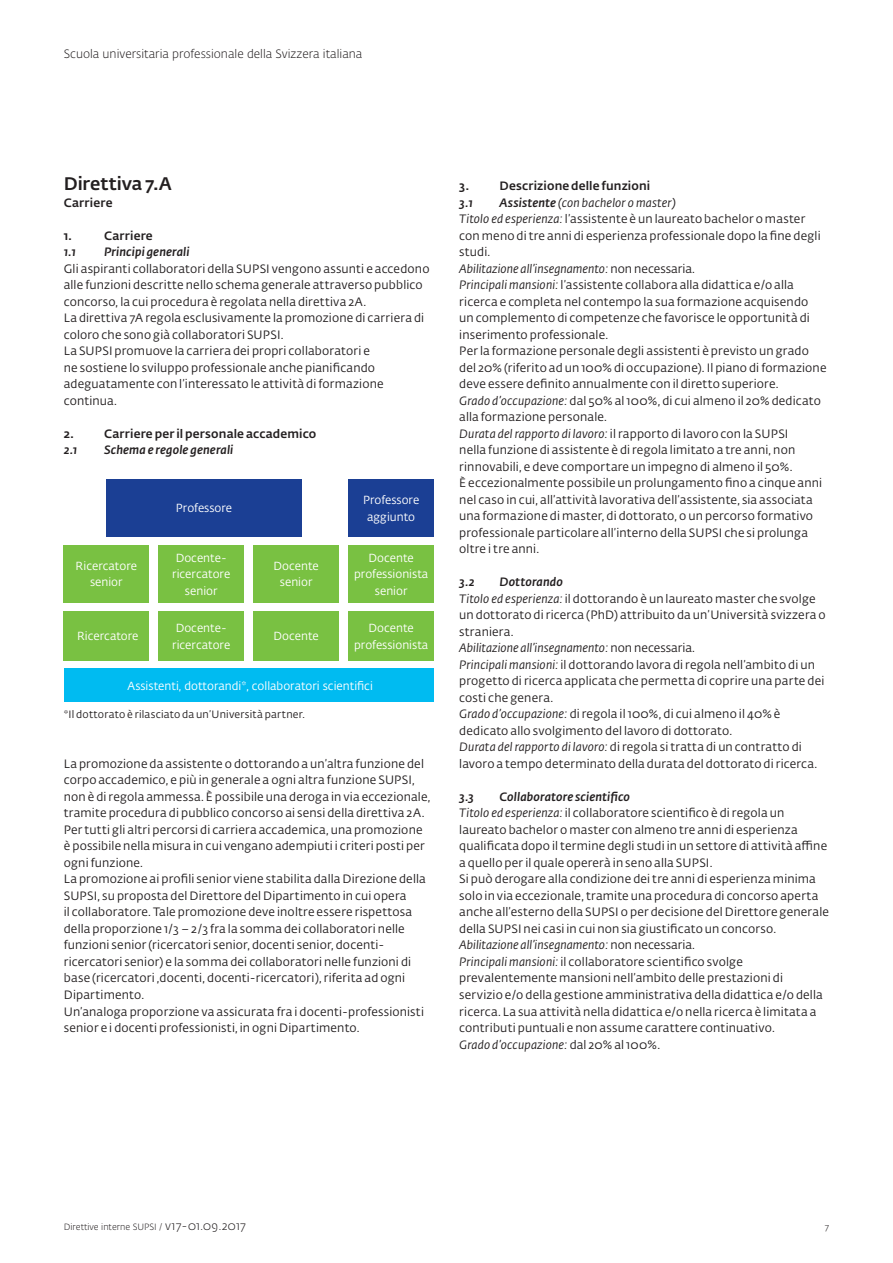
<style>
.page{position:relative;width:893px;height:1263px;background:#fff}
.page>*{position:absolute;margin:0;border:0;box-sizing:border-box;transform-origin:0 0}
.t1{font:500 18px "SUPSI Fedra Sans";color:#231f20}
.t2{font:12px/16.5px "SUPSI Fedra Sans";letter-spacing:.015em;color:#231f20}
.t3{font:500 12px "SUPSI Fedra Sans";letter-spacing:.015em;color:#231f20}
.t4{font:300 12px "SUPSI Fedra Sans";color:#231f20}
.t5{font:italic 500 12px "SUPSI Fedra Sans";letter-spacing:.01em;color:#231f20}
.t6{font:11.7px/16.5px "SUPSI Fedra Sans";color:#fff;text-align:center}
.t7{font:10.5px "SUPSI Fedra Sans";letter-spacing:.02em;color:#231f20}
.t8{font:300 9px "SUPSI Fedra Sans";color:#231f20}
.s1{font-weight:500;font-style:italic}
.s2{font-style:italic}
.s3{font-size:12px}
</style>
<div class="page">
<div style="left:64px;top:669px;width:370px;height:33px;background:#00bbf1"></div>
<div style="left:64px;top:611px;width:85px;height:49px;background:#79c142"></div>
<div style="left:64px;top:545px;width:85px;height:57px;background:#79c142"></div>
<div style="left:159px;top:611px;width:85px;height:49px;background:#79c142"></div>
<div style="left:254px;top:611px;width:85px;height:49px;background:#79c142"></div>
<div style="left:349px;top:611px;width:85px;height:49px;background:#79c142"></div>
<div style="left:159px;top:545px;width:85px;height:57px;background:#79c142"></div>
<div style="left:254px;top:545px;width:85px;height:57px;background:#79c142"></div>
<div style="left:349px;top:545px;width:85px;height:57px;background:#79c142"></div>
<div style="left:106px;top:479px;width:196px;height:58px;background:#1b3f94"></div>
<div style="left:349px;top:479px;width:85px;height:58px;background:#1b3f94"></div>
<p class="t4" style="left:64px;top:46px;width:300px">Scuola universitaria professionale della Svizzera italiana</p>
<h1 class="t1" style="left:64px;top:170px;width:109px">Direttiva 7.A</h1>
<p class="t3" style="left:64px;top:194px;width:50px">Carriere</p>
<p class="t3" style="left:64px;top:227px;width:10px">1.</p>
<p class="t3" style="left:104px;top:227px;width:50px">Carriere</p>
<p class="t5" style="left:64px;top:243px;width:14px">1.1</p>
<p class="t5" style="left:104px;top:243px;width:87px">Principi generali</p>
<p class="t2" style="left:64px;top:260px;width:367px">Gli aspiranti collaboratori della SUPSI vengono assunti e accedono alle funzioni descritte nello schema generale attraverso pubblico concorso, la cui procedura è regolata nella direttiva 2A.<br>La direttiva 7A regola esclusivamente la promozione di carriera di coloro che sono già collaboratori SUPSI.<br>La SUPSI promuove la carriera dei propri collaboratori e<br>ne sostiene lo sviluppo professionale anche pianificando adeguatamente con l’interessato le attività di formazione continua.</p>
<p class="t3" style="left:64px;top:425px;width:12px">2.</p>
<p class="t3" style="left:104px;top:425px;width:214px">Carriere per il personale accademico</p>
<p class="t5" style="left:64px;top:441px;width:15px">2.1</p>
<p class="t5" style="left:104px;top:441px;width:131px">Schema e regole generali</p>
<p class="t6" style="left:76px;top:557px;width:63px">Ricercatore senior</p>
<p class="t6" style="left:77px;top:627px;width:63px">Ricercatore</p>
<p class="t6" style="left:176px;top:500px;width:58px">Professore</p>
<p class="t6" style="left:363px;top:491px;width:58px">Professore aggiunto</p>
<p class="t6" style="left:172px;top:549px;width:60px">Docente&shy;ricercatore senior</p>
<p class="t6" style="left:274px;top:557px;width:47px">Docente senior</p>
<p class="t6" style="left:354px;top:549px;width:76px">Docente professionista senior</p>
<p class="t6" style="left:172px;top:619px;width:60px;text-align:left">Docente&shy;ricercatore</p>
<p class="t6" style="left:274px;top:628px;width:47px">Docente</p>
<p class="t6" style="left:354px;top:619px;width:76px">Docente professionista</p>
<p class="t6" style="left:128px;top:677px;width:247px">Assistenti, dottorandi*, collaboratori scientifici</p>
<p class="t7" style="left:64px;top:707px;width:243px">*Il dottorato è rilasciato da un’Università partner.</p>
<p class="t2" style="left:64px;top:755px;width:368px">La promozione da assistente o dottorando a un’altra funzione del corpo accademico, e più in generale a ogni altra funzione SUPSI, non è di regola ammessa. È possibile una deroga in via eccezionale, tramite procedura di pubblico concorso ai sensi della direttiva 2A.<br>Per tutti gli altri percorsi di carriera accademica, una promozione è possibile nella misura in cui vengano adempiuti i criteri posti per ogni funzione.<br>La promozione ai profili senior viene stabilita dalla Direzione della SUPSI, su proposta del Direttore del Dipartimento in cui opera<br>il collaboratore. Tale promozione deve inoltre essere rispettosa della proporzione 1/3 – 2/3 fra la somma dei collaboratori nelle funzioni senior (ricercatori senior, docenti senior, docenti&shy;ricercatori senior) e la somma dei collaboratori nelle funzioni di base (ricercatori ,docenti, docenti-ricercatori), riferita ad ogni Dipartimento.<br>Un’analoga proporzione va assicurata fra i docenti-professionisti senior e i docenti professionisti, in ogni Dipartimento.</p>
<p class="t3" style="left:459px;top:177px;width:11px">3.</p>
<p class="t3" style="left:499px;top:177px;width:152px">Descrizione delle funzioni</p>
<p class="t5" style="left:459px;top:194px;width:15px">3.1</p>
<p class="t2" style="left:459px;top:194px;width:369px;text-indent:40px"><span class="s1">Assistente</span> <span class="s2">(con bachelor o master)<br>Titolo ed esperienza:</span> l’assistente è un laureato bachelor o master con meno di tre anni di esperienza professionale dopo la fine degli studi.<br><span class="s2">Abilitazione all’insegnamento:</span> non necessaria.<br><span class="s2">Principali mansioni:</span> l’assistente collabora alla didattica e/o alla ricerca e completa nel contempo la sua formazione acquisendo<br>un complemento di competenze che favorisce le opportunità di inserimento professionale.<br>Per la formazione personale degli assistenti è previsto un grado del 20% (riferito ad un 100% di occupazione). Il piano di formazione deve essere definito annualmente con il diretto superiore.<br><span class="s2">Grado d’occupazione:</span> dal 50% al 100%, di cui almeno il 20% dedicato alla formazione personale.<br><span class="s2">Durata del rapporto di lavoro:</span> il rapporto di lavoro con la SUPSI<br>nella funzione di assistente è di regola limitato a tre anni, non rinnovabili, e deve comportare un impegno di almeno il 50%.<br>È eccezionalmente possibile un prolungamento fino a cinque anni nel caso in cui, all’attività lavorativa dell’assistente, sia associata una formazione di master, di dottorato, o un percorso formativo professionale particolare all’interno della SUPSI che si prolunga oltre i tre anni.</p>
<p class="t5" style="left:459px;top:573px;width:17px">3.2</p>
<p class="t2" style="left:459px;top:574px;width:368px;text-indent:40px"><span class="s1">Dottorando<br></span><span class="s2">Titolo ed esperienza:</span> il dottorando è un laureato master che svolge un dottorato di ricerca (PhD) attribuito da un’Università svizzera o straniera.<br><span class="s2">Abilitazione all’insegnamento:</span> non necessaria.<br><span class="s2">Principali mansioni:</span> il dottorando lavora di regola nell’ambito di un progetto di ricerca applicata che permetta di coprire una parte dei costi che genera.<br><span class="s2">Grado d’occupazione:</span> di regola il 100%, di cui almeno il 40% è dedicato allo svolgimento del lavoro di dottorato.<br><span class="s2">Durata del rapporto di lavoro:</span> di regola si tratta di un contratto di lavoro a tempo determinato della durata del dottorato di ricerca.</p>
<p class="t5" style="left:459px;top:788px;width:16px">3.3</p>
<p class="t2" style="left:459px;top:788px;width:371px;text-indent:40px"><span class="s1">Collaboratore scientifico<br></span><span class="s2">Titolo ed esperienza:</span> il collaboratore scientifico è di regola un laureato bachelor o master con almeno tre anni di esperienza qualificata dopo il termine degli studi in un settore di attività affine a quello per il quale opererà in seno alla SUPSI.<br>Si può derogare alla condizione dei tre anni di esperienza minima solo in via eccezionale, tramite una procedura di concorso aperta anche all’esterno della SUPSI o per decisione del Direttore generale della SUPSI nei casi in cui non sia giustificato un concorso.<br><span class="s2">Abilitazione all’insegnamento:</span> non necessaria.<br><span class="s2">Principali mansioni:</span> il collaboratore scientifico svolge prevalentemente mansioni nell’ambito delle prestazioni di servizio e/o della gestione amministrativa della didattica e/o della ricerca. La sua attività nella didattica e/o nella ricerca è limitata a contributi puntuali e non assume carattere continuativo.<br><span class="s2">Grado d’occupazione:</span> dal 20% al 100%.</p>
<p class="t8" style="left:64px;top:1221px;width:184px">Direttive interne SUPSI / <span class="s3">v17-01.09.2017</span></p>
<p class="t8" style="left:825px;top:1221px;width:6px">7</p>
</div>
